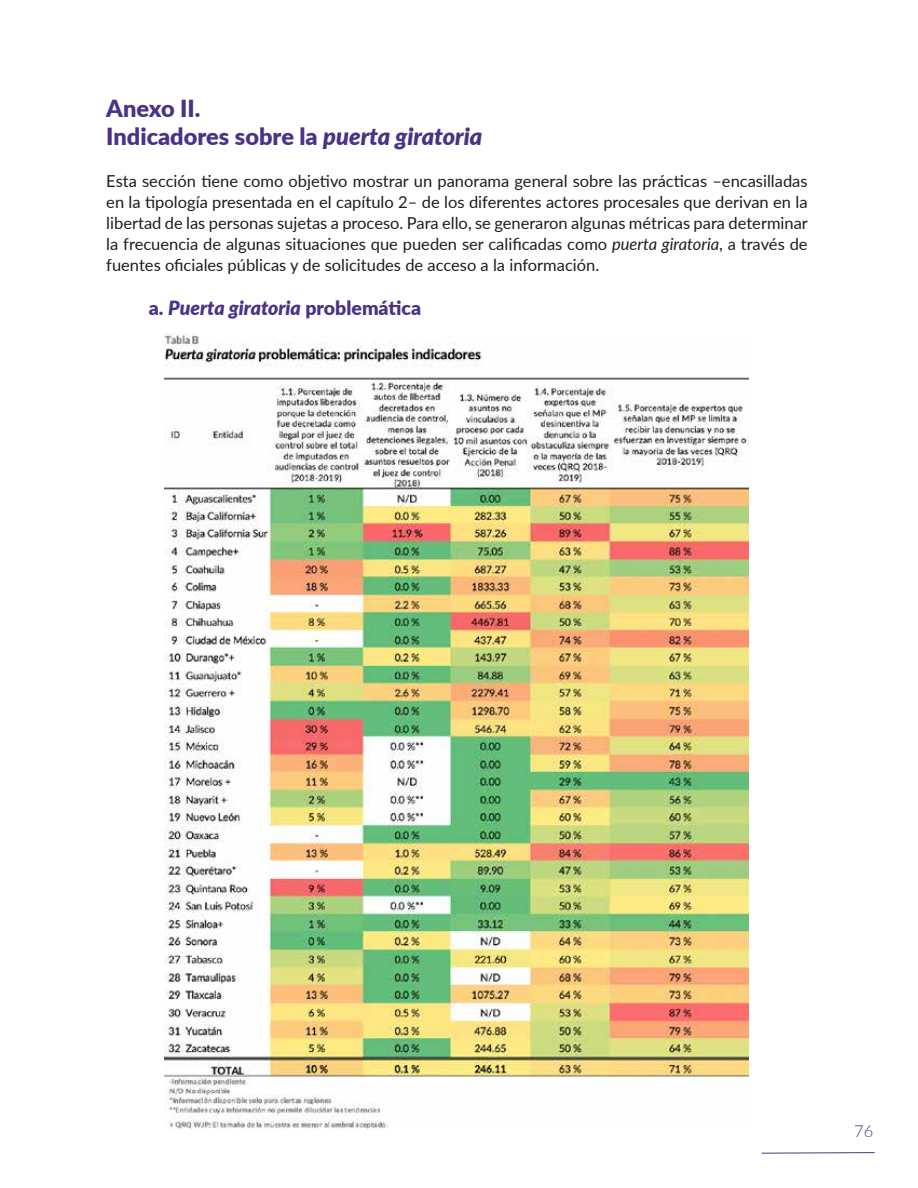
<style>
.page{position:relative;width:918px;height:1188px;background:#fff}
.page>*{position:absolute;margin:0;border:0;box-sizing:border-box;transform-origin:0 0}
.t1{font:900 23.55px/28.2px "Lato";color:#4a3387}
.t2{font:italic 900 19.5px "Lato";color:#4a3387}
.t3{font:16.5px/21px "Lato";color:#1d1d1b;text-align:justify}
.t4{font:300 16.5px "Lato";color:#4a3387}
.s1{font-style:italic}
.s2{font-style:normal}
</style>
<div class="page">
<svg style="left:761px;top:1152px;width:114px;height:2px"></svg>
<img style="left:164px;top:334px;width:584px;height:795px">
<h1 class="t1" style="left:106px;top:93px;width:378px">Anexo II.<br>Indicadores sobre la <span class="s1">puerta giratoria</span></h1>
<p class="t3" style="left:106px;top:170px;width:703px">Esta sección tiene como objetivo mostrar un panorama general sobre las prácticas –encasilladas en la tipología presentada en el capítulo 2– de los diferentes actores procesales que derivan en la libertad de las personas sujetas a proceso. Para ello, se generaron algunas métricas para determinar la frecuencia de algunas situaciones que pueden ser calificadas como <span class="s1">puerta giratoria</span>, a través de fuentes oficiales públicas y de solicitudes de acceso a la información.</p>
<p class="t2" style="left:149px;top:294px;width:274px"><span class="s2">a.</span> Puerta giratoria <span class="s2">problemática</span></p>
<p class="t4" style="left:854px;top:1119px;width:21px">76</p>
</div>
